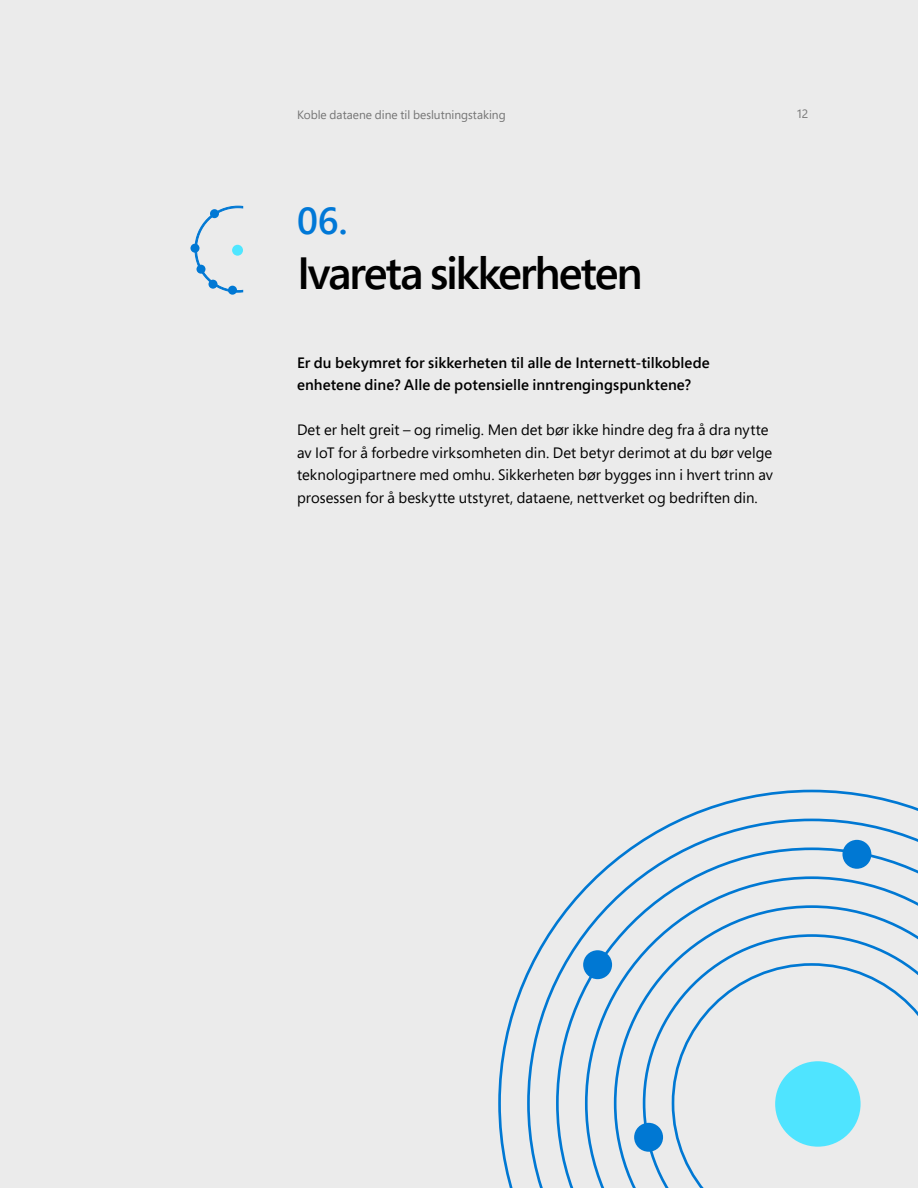
<style>
.page{position:relative;width:918px;height:1188px;background:#ebebeb}
.page>*{position:absolute;margin:0;border:0;box-sizing:border-box;transform-origin:0 0}
.t1{font:600 45px "Segoe Pro";letter-spacing:-.045em;color:#000}
.t2{font:600 37.5px "Segoe Pro";color:#0078d7}
.t3{font:15px/22.5px "Segoe Pro";letter-spacing:.005em;color:#000}
.t4{font:600 15px/22.5px "Segoe Pro";letter-spacing:.005em;color:#000}
.t5{font:12px "Segoe Pro";color:#757575}
</style>
<div class="page">
<svg style="left:194px;top:205px;width:49px;height:88px"></svg>
<div style="left:232px;top:245px;width:11px;height:11px;background:#4fe6ff;border-radius:50%"></div>
<div style="left:210px;top:209px;width:9px;height:9px;background:#0078d4;border-radius:50%"></div>
<div style="left:228px;top:286px;width:9px;height:9px;background:#0078d4;border-radius:50%"></div>
<div style="left:208px;top:280px;width:10px;height:9px;background:#0078d4;border-radius:50%"></div>
<div style="left:196px;top:265px;width:10px;height:9px;background:#0078d4;border-radius:50%"></div>
<div style="left:190px;top:244px;width:10px;height:9px;background:#0078d4;border-radius:50%"></div>
<svg style="left:498px;top:789px;width:420px;height:399px"></svg>
<div style="left:775px;top:1061px;width:86px;height:86px;background:#4fe4ff;border-radius:50%"></div>
<div style="left:583px;top:950px;width:29px;height:29px;background:#0078d3;border-radius:50%"></div>
<div style="left:842px;top:840px;width:29px;height:29px;background:#0078d3;border-radius:50%"></div>
<div style="left:634px;top:1123px;width:29px;height:29px;background:#0078d3;border-radius:50%"></div>
<p class="t5" style="left:297px;top:106px;width:210px">Koble dataene dine til beslutningstaking</p>
<p class="t5" style="left:797px;top:106px;width:13px">12</p>
<h2 class="t2" style="left:297px;top:195px;width:52px">06.</h2>
<h1 class="t1" style="left:297px;top:243px;width:347px">Ivareta sikkerheten</h1>
<p class="t4" style="left:297px;top:351px;width:414px">Er du bekymret for sikkerheten til alle de Internett-tilkoblede enhetene dine? Alle de potensielle inntrengingspunktene?</p>
<p class="t3" style="left:297px;top:418px;width:478px">Det er helt greit – og rimelig. Men det bør ikke hindre deg fra å dra nytte av IoT for å forbedre virksomheten din. Det betyr derimot at du bør velge teknologipartnere med omhu. Sikkerheten bør bygges inn i hvert trinn av prosessen for å beskytte utstyret, dataene, nettverket og bedriften din.</p>
</div>
